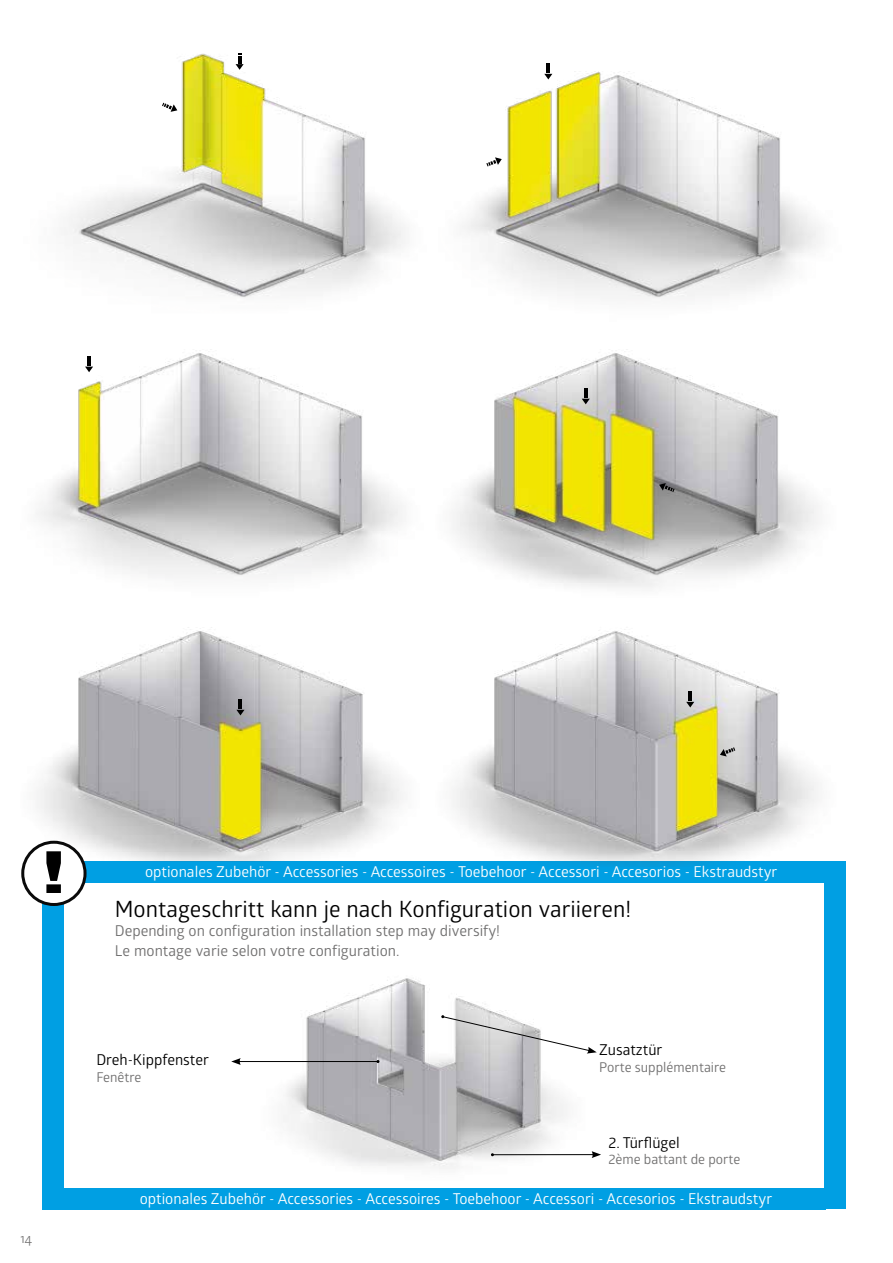
<style>
.page{position:relative;width:893px;height:1263px;background:#fff}
.page>*{position:absolute;margin:0;border:0;box-sizing:border-box;transform-origin:0 0}
.t1{font:22.5px "Glober";color:#000}
.t2{font:15px "Glober";color:#fff}
.t3{font:15px/19.5px "Glober";color:#706f6f}
.t4{font:15px "Glober";color:#000}
.t5{font:13.5px "Glober";color:#706f6f}
.t6{font:300 13.5px "The Sans";color:#706f6f}
</style>
<div class="page">
<img style="left:283px;top:978px;width:309px;height:191px">
<div style="left:42px;top:887px;width:21px;height:322px;background:#009fe3"></div>
<div style="left:72px;top:862px;width:754px;height:21px;background:#009fe3"></div>
<div style="left:23px;top:842px;width:62px;height:62px;background:#fff;border-radius:50%"></div>
<div style="left:21px;top:841px;width:66px;height:65px;border:3px solid #0a0a0a;border-radius:50%"></div>
<svg style="left:46px;top:862px;width:15px;height:31px"></svg>
<div style="left:824px;top:862px;width:21px;height:347px;background:#009fe3"></div>
<div style="left:42px;top:1188px;width:783px;height:21px;background:#009fe3"></div>
<hr style="left:492px;top:1154px;width:102px;height:1px;background:#000">
<svg style="left:592px;top:1151px;width:9px;height:7px"></svg>
<hr style="left:238px;top:1061px;width:140px;height:1px;background:#000">
<svg style="left:231px;top:1058px;width:10px;height:7px"></svg>
<svg style="left:441px;top:1015px;width:156px;height:38px"></svg>
<img style="left:64px;top:53px;width:756px;height:245px">
<img style="left:36px;top:353px;width:782px;height:224px">
<img style="left:23px;top:627px;width:397px;height:235px">
<img style="left:436px;top:577px;width:410px;height:289px">
<svg style="left:236px;top:54px;width:8px;height:16px"></svg>
<svg style="left:544px;top:64px;width:8px;height:15px"></svg>
<svg style="left:85px;top:356px;width:8px;height:16px"></svg>
<svg style="left:236px;top:699px;width:8px;height:16px"></svg>
<svg style="left:582px;top:388px;width:8px;height:16px"></svg>
<svg style="left:486px;top:157px;width:16px;height:9px"></svg>
<svg style="left:659px;top:483px;width:16px;height:9px"></svg>
<svg style="left:720px;top:747px;width:15px;height:9px"></svg>
<svg style="left:162px;top:103px;width:15px;height:9px"></svg>
<svg style="left:686px;top:691px;width:8px;height:16px"></svg>
<p class="t6" style="left:20px;top:1227px;width:13px">14</p>
<p class="t2" style="left:145px;top:861px;width:634px">optionales Zubehör - Accessories - Accessoires - Toebehoor - Accessori - Accesorios - Ekstraudstyr</p>
<h1 class="t1" style="left:115px;top:893px;width:518px">Montageschritt kann je nach Konfiguration variieren!</h1>
<p class="t3" style="left:115px;top:920px;width:387px">Depending on configuration installation step may diversify!<br>Le montage varie selon votre configuration.</p>
<p class="t4" style="left:96px;top:1049px;width:114px">Dreh-Kippfenster</p>
<p class="t5" style="left:96px;top:1067px;width:47px">Fenêtre</p>
<p class="t4" style="left:599px;top:1040px;width:65px">Zusatztür</p>
<p class="t5" style="left:599px;top:1057px;width:128px">Porte supplémentaire</p>
<p class="t4" style="left:608px;top:1132px;width:73px">2. Türflügel</p>
<p class="t5" style="left:608px;top:1150px;width:133px">2ème battant de porte</p>
<p class="t2" style="left:140px;top:1188px;width:634px">optionales Zubehör - Accessories - Accessoires - Toebehoor - Accessori - Accesorios - Ekstraudstyr</p>
</div>
